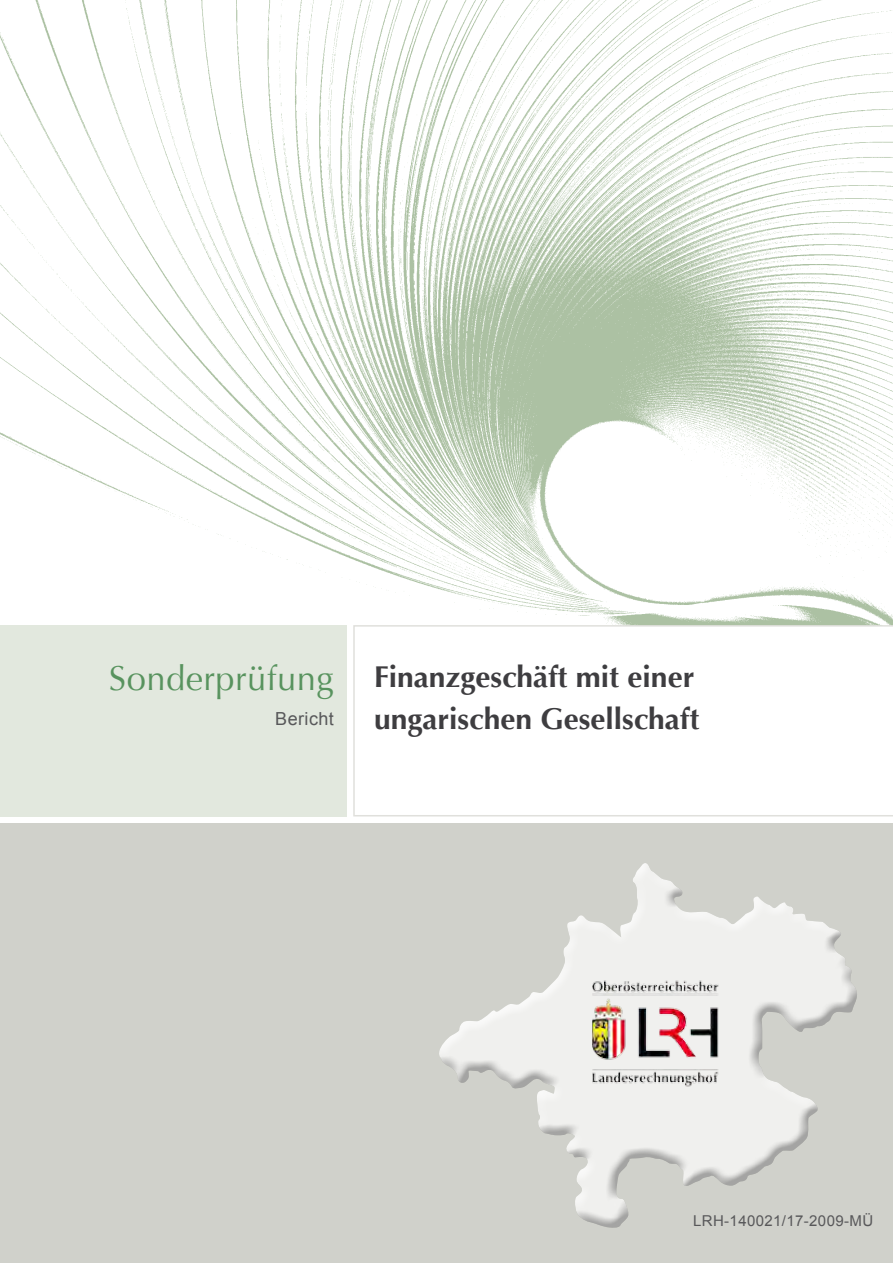
<style>
.page{position:relative;width:893px;height:1263px;background:#fff}
.page>*{position:absolute;margin:0;border:0;box-sizing:border-box;transform-origin:0 0}
.t1{font:34.5px "Optima";letter-spacing:.015em;color:#58935e}
.t2{font:700 30px/42px "Optima";color:#3e3d40}
.t3{font:18px "Arial";letter-spacing:.025em;color:#58585a}
.t4{font:15px "Arial";letter-spacing:.025em;color:#58585a}
</style>
<div class="page">
<img style="left:0;top:0;width:893px;height:625px">
<svg style="left:353px;top:625px;width:540px;height:191px"></svg>
<div style="left:0;top:824px;width:893px;height:439px;background:#d0d1cb"></div>
<div style="left:0;top:625px;width:347px;height:191px;background:#e2e8de"></div>
<div style="left:439px;top:883px;width:418px;height:345px;background:#000;opacity:.32"></div>
<img style="left:567px;top:949px;width:206px;height:157px">
<p class="t1" style="left:109px;top:659px;width:226px">Sonderprüfung</p>
<p class="t3" style="left:275px;top:707px;width:60px">Bericht</p>
<p class="t2" style="left:374px;top:656px;width:327px">Finanzgeschäft mit einer ungarischen Gesellschaft</p>
<p class="t4" style="left:693px;top:1211px;width:182px">LRH-140021/17-2009-MÜ</p>
</div>
